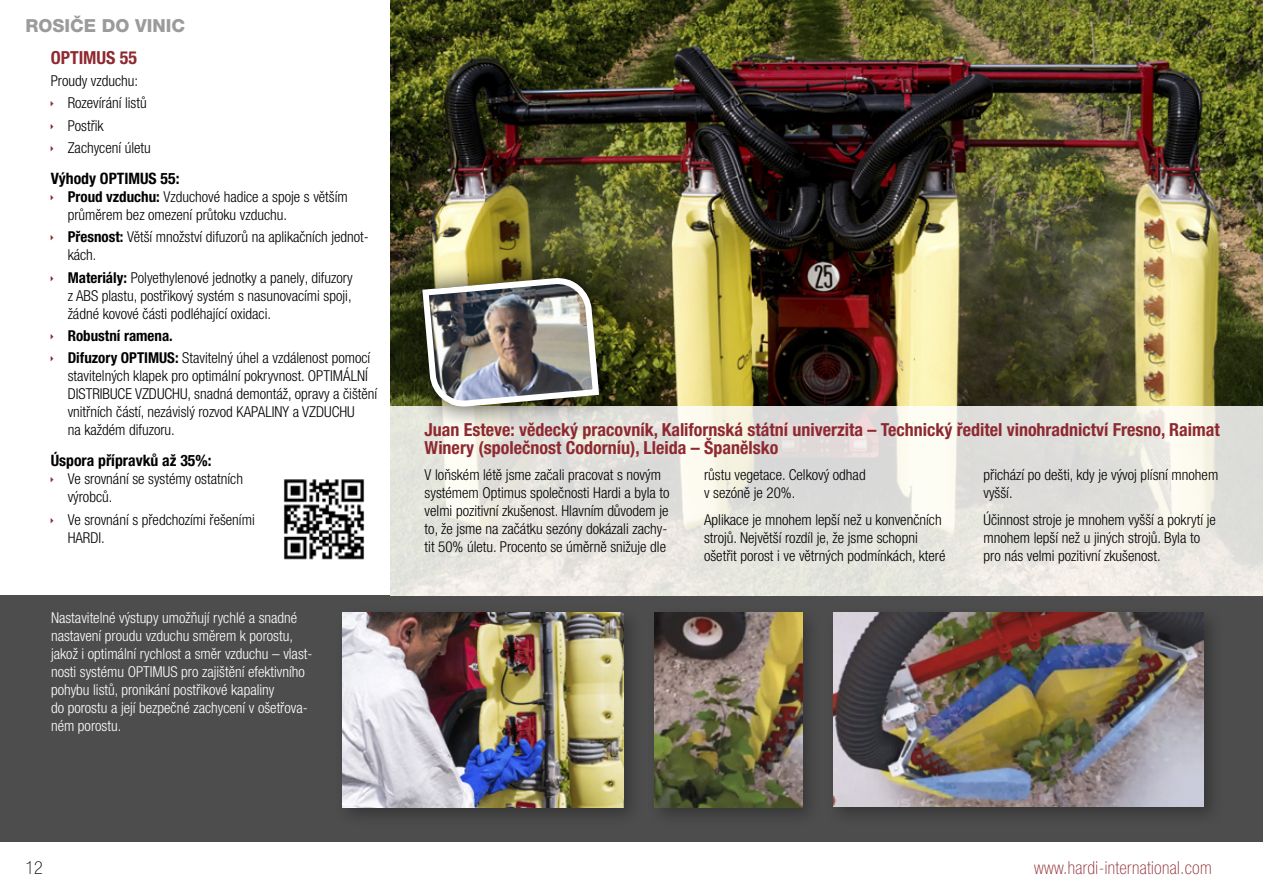
<style>
.page{position:relative;width:1263px;height:893px;background:#fff}
.page>*{position:absolute;margin:0;border:0;box-sizing:border-box;transform-origin:0 0}
.t1{font:700 condensed 18px/18px "Helvetica Neue LT Pro";color:#8e2930}
.t2{font:100 condensed 18px "Helvetica Neue LT Pro";letter-spacing:.02em;color:#8e2930}
.t3{font:800 18px "Helvetica Neue LT Pro";color:#9c9b9b}
.t4{font:100 condensed 18px "Helvetica Neue LT Pro";color:#000}
.t5{font:700 condensed 15.75px "Helvetica Neue LT Pro";color:#000}
.t6{font:300 condensed 15px/18px "Helvetica Neue LT Pro";color:#000}
.t7{font:300 condensed 15px/18px "Helvetica Neue LT Pro";color:#fff}
.t8{font:700 condensed 15px/22.2px "Helvetica Neue LT Pro";color:#000}
.s1{font-weight:700}
.s2{font-weight:300}
</style>
<div class="page">
<div style="left:0;top:595px;width:1263px;height:247px;background:#4d4d4d"></div>
<img style="left:391px;top:0;width:872px;height:406px">
<div style="left:334px;top:604px;width:309px;height:223px;background:#000;opacity:.3"></div>
<img style="left:342px;top:613px;width:281px;height:194px">
<div style="left:646px;top:604px;width:176px;height:223px;background:#000;opacity:.3"></div>
<img style="left:655px;top:613px;width:147px;height:194px">
<div style="left:825px;top:604px;width:399px;height:223px;background:#000;opacity:.3"></div>
<img style="left:833px;top:613px;width:370px;height:193px">
<svg style="left:391px;top:406px;width:872px;height:189px;background:#e6e5df"></svg>
<div style="left:399px;top:255px;width:223px;height:174px;background:#000;opacity:.75"></div>
<img style="left:419px;top:279px;width:183px;height:126px">
<img style="left:283px;top:479px;width:82px;height:81px">
<p class="t3" style="left:26px;top:15px;width:161px">ROSIČE DO VINIC</p>
<p class="t1" style="left:51px;top:49px;width:88px">OPTIMUS 55</p>
<p class="t6" style="left:68px;top:70px;width:85px;line-height:22.2px;text-indent:-17px">Proudy vzduchu:<br>Rozevírání listů<br>Postřik<br>Zachycení úletu</p>
<p class="t5" style="left:51px;top:169px;width:130px">Výhody OPTIMUS 55:</p>
<p class="t6" style="left:68px;top:188px;width:282px"><span class="s1">Proud vzduchu:</span> Vzduchové hadice a spoje s větším průměrem bez omezení průtoku vzduchu.</p>
<p class="t6" style="left:68px;top:228px;width:303px"><span class="s1">Přesnost:</span> Větší množství difuzorů na aplikačních jednot&shy;kách.</p>
<p class="t6" style="left:68px;top:268px;width:287px;text-align:justify"><span class="s1">Materiály:</span> Polyethylenové jednotky a panely, difuzory z ABS plastu, postřikový systém s nasunovacími spoji, žádné kovové části podléhající oxidaci.</p>
<p class="t8" style="left:68px;top:325px;width:304px">Robustní ramena.<br>Difuzory OPTIMUS: <span class="s2">Stavitelný úhel a vzdálenost pomocí</span></p>
<p class="t6" style="left:68px;top:367px;width:311px">stavitelných klapek pro optimální pokryvnost. OPTIMÁLNÍ DISTRIBUCE VZDUCHU, snadná demontáž, opravy a čištění vnitřních částí, nezávislý rozvod KAPALINY a VZDUCHU<br>na každém difuzoru.</p>
<p class="t5" style="left:51px;top:451px;width:162px">Úspora přípravků až 35%:</p>
<p class="t6" style="left:68px;top:470px;width:177px">Ve srovnání se systémy ostatních výrobců.</p>
<p class="t6" style="left:68px;top:510px;width:189px">Ve srovnání s předchozími řešeními<br>HARDI.</p>
<p class="t7" style="left:51px;top:609px;width:263px">Nastavitelné výstupy umožňují rychlé a snadné nastavení proudu vzduchu směrem k porostu, jakož i optimální rychlost a směr vzduchu – vlast&shy;nosti systému OPTIMUS pro zajištění efektivního pohybu listů, pronikání postřikové kapaliny<br>do porostu a její bezpečné zachycení v ošetřova&shy;ném porostu.</p>
<p class="t1" style="left:425px;top:420px;width:797px">Juan Esteve: vědecký pracovník, Kalifornská státní univerzita – Technický ředitel vinohradnictví Fresno, Raimat<br>Winery (společnost Codorníu), Lleida – Španělsko</p>
<p class="t6" style="left:425px;top:466px;width:246px">V loňském létě jsme začali pracovat s novým systémem Optimus společnosti Hardi a byla to velmi pozitivní zkušenost. Hlavním důvodem je to, že jsme na začátku sezóny dokázali zachy&shy;tit 50% úletu. Procento se úměrně snižuje dle</p>
<p class="t6" style="left:704px;top:466px;width:163px">růstu vegetace. Celkový odhad v sezóně je 20%.</p>
<p class="t6" style="left:983px;top:466px;width:236px">přichází po dešti, kdy je vývoj plísní mnohem vyšší.</p>
<p class="t6" style="left:983px;top:511px;width:234px">Účinnost stroje je mnohem vyšší a pokrytí je mnohem lepší než u jiných strojů. Byla to pro nás velmi pozitivní zkušenost.</p>
<p class="t6" style="left:704px;top:511px;width:243px">Aplikace je mnohem lepší než u konvenčních strojů. Největší rozdíl je, že jsme schopni ošetřit porost i ve větrných podmínkách, které</p>
<p class="t4" style="left:26px;top:857px;width:19px">12</p>
<p class="t2" style="left:1034px;top:857px;width:179px">www.hardi-international.com</p>
</div>
